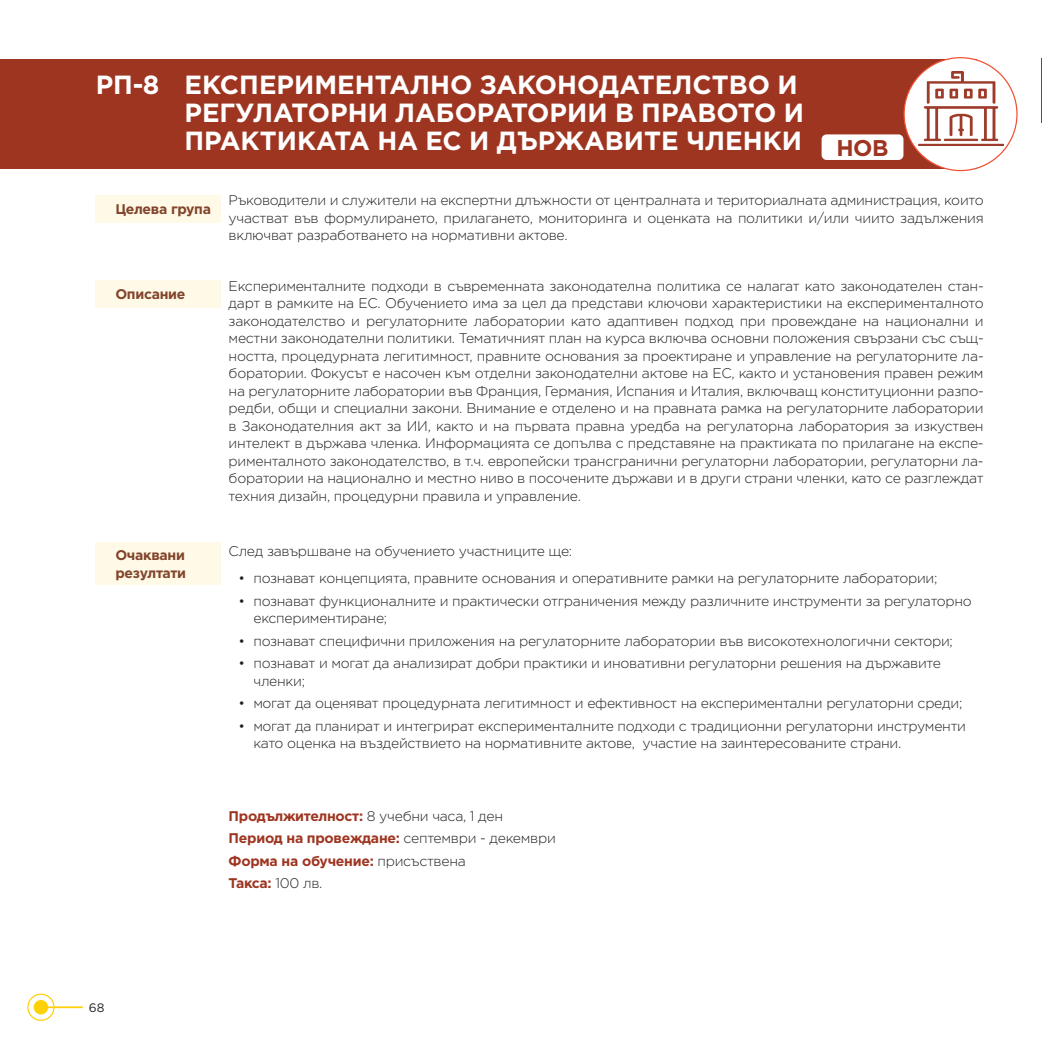
<style>
.page{position:relative;width:1042px;height:1042px;background:#fff}
.page>*{position:absolute;margin:0;border:0;box-sizing:border-box;transform-origin:0 0}
.t1{font:700 26.25px/28px "Gotham Pro";color:#fff}
.t2{font:700 22.75px "Gotham Pro";color:#9e3521}
.t3{font:300 14px/17.5px "Gotham Pro";letter-spacing:-.02em;color:#231f20}
.t4{font:700 14px/22.4px "Gotham Pro";letter-spacing:-.02em;color:#9e3521}
.t5{font:700 14px/17.5px "Gotham Pro";letter-spacing:-.02em;color:#82442b}
.t6{font:12.25px "Gotham Pro";color:#231f20}
.s1{font-weight:300;color:#231f20}
</style>
<div class="page">
<svg style="left:27px;top:993px;width:28px;height:28px"></svg>
<hr style="left:41px;top:1006px;width:42px;height:2px;background:#fecf07">
<div style="left:0;top:59px;width:976px;height:110px;background:#9e3521"></div>
<svg style="left:903px;top:57px;width:114px;height:114px"></svg>
<img style="left:919px;top:72px;width:84px;height:73px">
<div style="left:95px;top:195px;width:126px;height:27px;background:#fefae7"></div>
<div style="left:95px;top:280px;width:126px;height:28px;background:#fefae7"></div>
<div style="left:95px;top:542px;width:126px;height:43px;background:#fefae7"></div>
<hr style="left:1041px;top:59px;width:1px;height:64px;background:#9e3521">
<div style="left:821px;top:134px;width:82px;height:26px;background:#fff;border-radius:5px"></div>
<h1 class="t1" style="left:184px;top:70px;width:621px;text-indent:-89px">РП-8 ЕКСПЕРИМЕНТАЛНО ЗАКОНОДАТЕЛСТВО И<br>РЕГУЛАТОРНИ ЛАБОРАТОРИИ В ПРАВОТО И<br>ПРАКТИКАТА НА ЕС И ДЪРЖАВИТЕ ЧЛЕНКИ</h1>
<h2 class="t2" style="left:836px;top:134px;width:54px">НОВ</h2>
<p class="t5" style="left:115px;top:200px;width:97px">Целева група</p>
<p class="t5" style="left:115px;top:285px;width:72px">Описание</p>
<p class="t5" style="left:115px;top:546px;width:72px">Очаквани резултати</p>
<p class="t3" style="left:229px;top:192px;width:756px;text-align:justify">Ръководители и служители на експертни длъжности от централната и териториалната администрация, които участват във формулирането, прилагането, мониторинга и оценката на политики и/или чиито задължения включват разработването на нормативни актове.</p>
<p class="t3" style="left:229px;top:277px;width:756px;text-align:justify">Експерименталните подходи в съвременната законодателна политика се налагат като законодателен стан&shy;дарт в рамките на ЕС. Обучението има за цел да представи ключови характеристики на експерименталното законодателство и регулаторните лаборатории като адаптивен подход при провеждане на национални и местни законодателни политики. Тематичният план на курса включва основни положения свързани със същ&shy;ността, процедурната легитимност, правните основания за проектиране и управление на регулаторните ла&shy;боратории. Фокусът е насочен към отделни законодателни актове на ЕС, както и установения правен режим на регулаторните лаборатории във Франция, Германия, Испания и Италия, включващ конституционни разпо&shy;редби, общи и специални закони. Внимание е отделено и на правната рамка на регулаторните лаборатории в Законодателния акт за ИИ, както и на първата правна уредба на регулаторна лаборатория за изкуствен интелект в държава членка. Информацията се допълва с представяне на практиката по прилагане на експе&shy;рименталното законодателство, в т.ч. европейски трансгранични регулаторни лаборатории, регулаторни ла&shy;боратории на национално и местно ниво в посочените държави и в други страни членки, като се разглеждат техния дизайн, процедурни правила и управление.</p>
<p class="t3" style="left:229px;top:542px;width:345px">След завършване на обучението участниците ще:</p>
<p class="t3" style="left:239px;top:570px;width:700px">• познават концепцията, правните основания и оперативните рамки на регулаторните лаборатории;</p>
<p class="t3" style="left:253px;top:592px;width:720px;text-indent:-15px">• познават функционалните и практически отграничения между различните инструменти за регулаторно експериментиране;</p>
<p class="t3" style="left:239px;top:632px;width:716px">• познават специфични приложения на регулаторните лаборатории във високотехнологични сектори;</p>
<p class="t3" style="left:253px;top:655px;width:689px;text-indent:-15px">• познават и могат да анализират добри практики и иновативни регулаторни решения на държавите членки;</p>
<p class="t3" style="left:239px;top:695px;width:725px">• могат да оценяват процедурната легитимност и ефективност на експериментални регулаторни среди;</p>
<p class="t3" style="left:253px;top:717px;width:714px;text-indent:-15px">• могат да планират и интегрират експерименталните подходи с традиционни регулаторни инструменти като оценка на въздействието на нормативните актове, участие на заинтересованите страни.</p>
<p class="t4" style="left:229px;top:804px;width:329px">Продължителност: <span class="s1">8 учебни часа, 1 ден<br></span>Период на провеждане: <span class="s1">септември - декември<br></span>Форма на обучение: <span class="s1">присъствена<br></span>Такса: <span class="s1">100 лв.</span></p>
<p class="t6" style="left:89px;top:1000px;width:17px">68</p>
</div>
